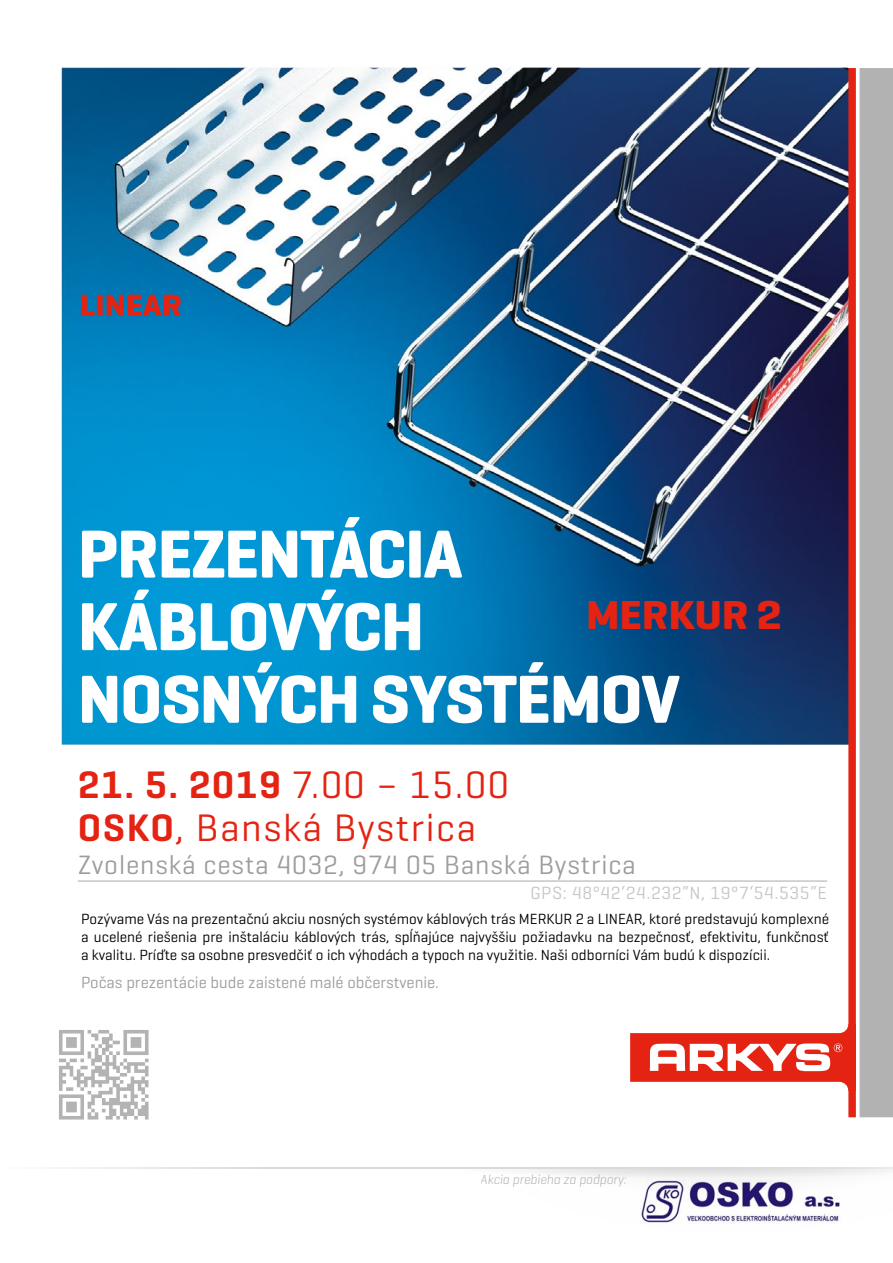
<style>
.page{position:relative;width:893px;height:1263px;background:#fff}
.page>*{position:absolute;margin:0;border:0;box-sizing:border-box;transform-origin:0 0}
.t1{font:700 69px/72.6px "Geogrotesque";letter-spacing:-.02em;color:#fff}
.t2{font:700 41.25px "Geogrotesque";letter-spacing:-.005em;color:#e42313;scale:1.08 1}
.t3{font:39px/43.3px "Geogrotesque";letter-spacing:.04em;color:#e42313}
.t4{font:700 31.35px "Geogrotesque";letter-spacing:-.005em;color:#e42313;scale:1.08 1}
.t5{font:27px "Geogrotesque";letter-spacing:.035em;color:#9d9d9c}
.t6{font:18px "Geogrotesque";letter-spacing:.035em;color:#c6c6c6}
.t7{font:16.5px "Geogrotesque";color:#9d9d9c}
.t8{font:15px/18px "Geogrotesque";color:#000;text-align:justify}
.t9{font:italic 300 13.5px "Geogrotesque";letter-spacing:-.01em;color:#b3b2b2}
.s1{font-weight:600}
</style>
<div class="page">
<img style="left:61px;top:67px;width:832px;height:1157px">
<div style="left:848px;top:68px;width:8px;height:1049px;background:#e42313"></div>
<div style="left:860px;top:68px;width:33px;height:1049px;background:#b3b2b2"></div>
<svg style="left:630px;top:1024px;width:219px;height:67px"></svg>
<img style="left:59px;top:1012px;width:109px;height:127px">
<hr style="left:78px;top:880px;width:749px;height:2px;background:#c6c6c6">
<h3 class="t4" style="left:79px;top:285px;width:97px">LINEAR</h3>
<h1 class="t1" style="left:78px;top:518px;width:604px">PREZENTÁCIA<br>KÁBLOVÝCH<br>NOSNÝCH SYSTÉMOV</h1>
<h2 class="t2" style="left:586px;top:589px;width:183px">MERKUR 2</h2>
<h3 class="t3" style="left:78px;top:761px;width:433px"><span class="s1">21. 5. 2019</span> 7.00 – 15.00<br><span class="s1">OSKO</span>, Banská Bystrica</h3>
<h3 class="t5" style="left:78px;top:848px;width:560px">Zvolenská cesta 4032, 974 05 Banská Bystrica</h3>
<p class="t6" style="left:530px;top:881px;width:298px">GPS: 48°42‘24.232“N, 19°7‘54.535“E</p>
<p class="t8" style="left:81px;top:910px;width:750px">Pozývame Vás na prezentačnú akciu nosných systémov káblových trás MERKUR 2 a LINEAR, ktoré predstavujú komplexné a ucelené riešenia pre inštaláciu káblových trás, spĺňajúce najvyššiu požiadavku na bezpečnosť, efektivitu, funkčnosť a kvalitu. Príďte sa osobne presvedčiť o ich výhodách a typoch na využitie. Naši odborníci Vám budú k dispozícii.</p>
<p class="t7" style="left:81px;top:972px;width:359px">Počas prezentácie bude zaistené malé občerstvenie.</p>
<p class="t9" style="left:481px;top:1171px;width:147px">Akcia prebieha za podpory:</p>
</div>
